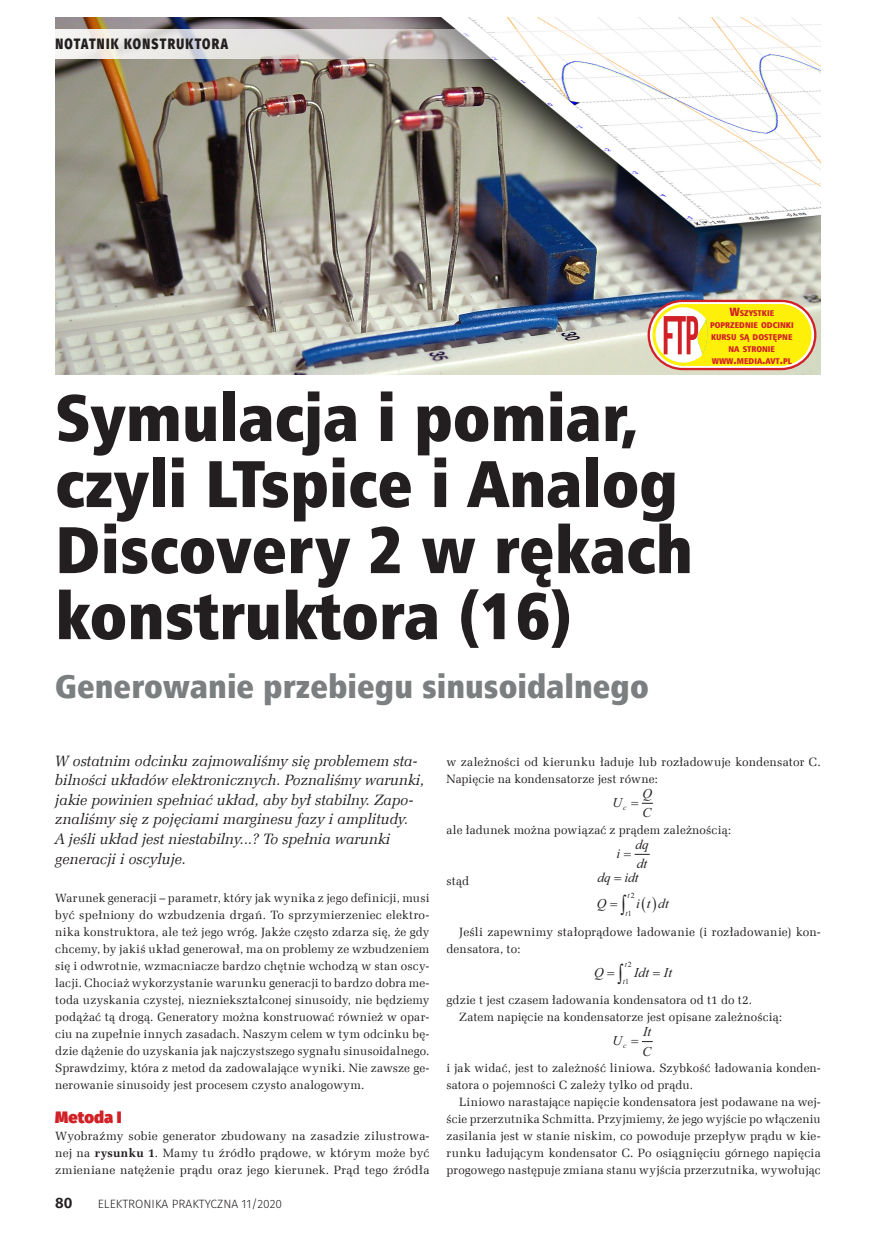
<style>
.page{position:relative;width:893px;height:1234px;background:#fff}
.page>*{position:absolute;margin:0;border:0;box-sizing:border-box;transform-origin:0 0}
._9_tytul{font:66px/66px "Humnst 777 X Blk Cn EU";color:#231f20}
._0_podtytul{font:33px "Humnst 777 X Blk Cn EU";color:#7c7f7f}
._3_Srodtytul{font:900 16.5px "Fira Sans";letter-spacing:.005em;color:#d12126}
._2_lead_do_wszystkie{font:italic 15px/19.5px "Zapf Ellipt EU";color:#231f20}
.t1{font:800 15px "Fira Sans";letter-spacing:.11em;color:#231f20;scale:.8 1}
.t2{font:600 15px "Fira Sans";color:#231f20}
.t3{font:italic 13.5px/19px "Times New Roman";color:#231f20}
._1_Body{font:12px/17px "Zapf Ellipt EU";letter-spacing:.015em;color:#231f20}
.t4{font:300 12px "Fira Sans";color:#231f20}
._7_Tabela{font:8.4px/12px "Humnst 777 X Blk Cn EU";color:#d12126;text-align:center}
.t5{font:italic 7.8px "Times New Roman";color:#231f20}
.s1{font-size:12px}
.s2{font-weight:700}
.s3{font-style:normal}
</style>
<div class="page">
<img style="left:55px;top:17px;width:766px;height:357px">
<svg style="left:55px;top:29px;width:766px;height:29px"></svg>
<svg style="left:648px;top:300px;width:168px;height:70px;background:#f2d24b"></svg>
<svg style="left:642px;top:802px;width:11px;height:2px"></svg>
<svg style="left:634px;top:853px;width:16px;height:2px"></svg>
<p class="t1" style="left:55px;top:30px;width:217px">NOTATNIK KONSTRUKTORA</p>
<p class="_9_tytul" style="left:55px;top:385px;width:639px">Symulacja i pomiar, czyli LTspice i Analog<br>Discovery 2 w rękach konstruktora (16)</p>
<p class="_0_podtytul" style="left:55px;top:665px;width:595px">Generowanie przebiegu sinusoidalnego</p>
<p class="_7_Tabela" style="left:710px;top:306px;width:85px"><span class="s1">W</span>SZYSTKIE<br>POPRZEDNIE ODCINKI<br>KURSU SĄ DOSTĘPNE<br>NA STRONIE</p>
<p class="_7_Tabela" style="left:712px;top:354px;width:82px">WWW<span class="s1">.</span>MEDIA<span class="s1">.</span>AVT<span class="s1">.</span>PL</p>
<p class="_2_lead_do_wszystkie" style="left:55px;top:751px;width:371px">W ostatnim odcinku zajmowaliśmy się problemem sta&shy;bilności układów elektronicznych. Poznaliśmy warunki, jakie powinien spełniać układ, aby był stabilny. Zapo&shy;znaliśmy się z pojęciami marginesu fazy i amplitudy.<br>A jeśli układ jest niestabilny...? To spełnia warunki generacji i oscyluje.</p>
<p class="_1_Body" style="left:55px;top:889px;width:376px;text-align:justify">Warunek generacji – parametr, który jak wynika z jego definicji, musi być spełniony do wzbudzenia drgań. To sprzymierzeniec elektro&shy;nika konstruktora, ale też jego wróg. Jakże często zdarza się, że gdy chcemy, by jakiś układ generował, ma on problemy ze wzbudzeniem się i odwrotnie, wzmacniacze bardzo chętnie wchodzą w stan oscy&shy;lacji. Chociaż wykorzystanie warunku generacji to bardzo dobra me&shy;toda uzyskania czystej, niezniekształconej sinusoidy, nie będziemy podążać tą drogą. Generatory można konstruować również w opar&shy;ciu na zupełnie innych zasadach. Naszym celem w tym odcinku bę&shy;dzie dążenie do uzyskania jak najczystszego sygnału sinusoidalnego.<br>Sprawdzimy, która z metod da zadowalające wyniki. Nie zawsze ge&shy;nerowanie sinusoidy jest procesem czysto analogowym.</p>
<p class="_3_Srodtytul" style="left:55px;top:1101px;width:68px">Metoda I</p>
<p class="_1_Body" style="left:55px;top:1127px;width:376px;text-align:justify">Wyobraźmy sobie generator zbudowany na zasadzie zilustrowa&shy;nej na <span class="s2">rysunku 1</span>. Mamy tu źródło prądowe, w którym może być zmieniane natężenie prądu oraz jego kierunek. Prąd tego źródła</p>
<p class="t2" style="left:55px;top:1190px;width:19px">80</p>
<p class="t4" style="left:98px;top:1195px;width:186px">ELEKTRONIKA PRAKTYCZNA 11/2020</p>
<p class="_1_Body" style="left:446px;top:753px;width:376px">w zależności od kierunku ładuje lub rozładowuje kondensator C.<br>Napięcie na kondensatorze jest równe:</p>
<p class="t3" style="left:612px;top:792px;width:11px">U</p>
<p class="t3" style="left:642px;top:783px;width:11px">Q<br>C</p>
<p class="t5" style="left:623px;top:802px;width:5px">c</p>
<p class="_1_Body" style="left:446px;top:821px;width:286px">ale ładunek można powiązać z prądem zależnością:</p>
<p class="t3" style="left:617px;top:843px;width:5px">i</p>
<p class="t3" style="left:635px;top:834px;width:15px">dq dt</p>
<p class="_1_Body" style="left:446px;top:872px;width:24px">stąd</p>
<p class="t3" style="left:597px;top:864px;width:43px;line-height:26.1px">dq idt<br>Q</p>
<p class="t5" style="left:627px;top:890px;width:9px">t<span class="s3">2</span></p>
<p class="_1_Body" style="left:446px;top:923px;width:376px;text-indent:13px">Jeśli zapewnimy stałoprądowe ładowanie (i rozładowanie) kon&shy;densatora, to:</p>
<p class="t3" style="left:594px;top:962px;width:11px">Q</p>
<p class="t3" style="left:634px;top:962px;width:39px">Idt It</p>
<p class="t5" style="left:623px;top:976px;width:8px">t<span class="s3">1</span></p>
<p class="t3" style="left:636px;top:893px;width:34px">itdt</p>
<p class="t5" style="left:625px;top:907px;width:8px">t<span class="s3">1</span></p>
<p class="t5" style="left:625px;top:958px;width:9px">t<span class="s3">2</span></p>
<p class="_1_Body" style="left:446px;top:991px;width:307px">gdzie t jest czasem ładowania kondensatora od t1 do t2.</p>
<p class="_1_Body" style="left:459px;top:1008px;width:324px">Zatem napięcie na kondensatorze jest opisane zależnością:</p>
<p class="t3" style="left:612px;top:1030px;width:11px">U</p>
<p class="t3" style="left:642px;top:1021px;width:11px">It<br>C</p>
<p class="t5" style="left:623px;top:1040px;width:5px">c</p>
<p class="_1_Body" style="left:446px;top:1059px;width:376px">i jak widać, jest to zależność liniowa. Szybkość ładowania konden&shy;satora o pojemności C zależy tylko od prądu.</p>
<p class="_1_Body" style="left:446px;top:1093px;width:376px;text-align:justify;text-indent:13px">Liniowo narastające napięcie kondensatora jest podawane na wej&shy;ście przerzutnika Schmitta. Przyjmiemy, że jego wyjście po włączeniu zasilania jest w stanie niskim, co powoduje przepływ prądu w kie&shy;runku ładującym kondensator C. Po osiągnięciu górnego napięcia progowego następuje zmiana stanu wyjścia przerzutnika, wywołując</p>
</div>
